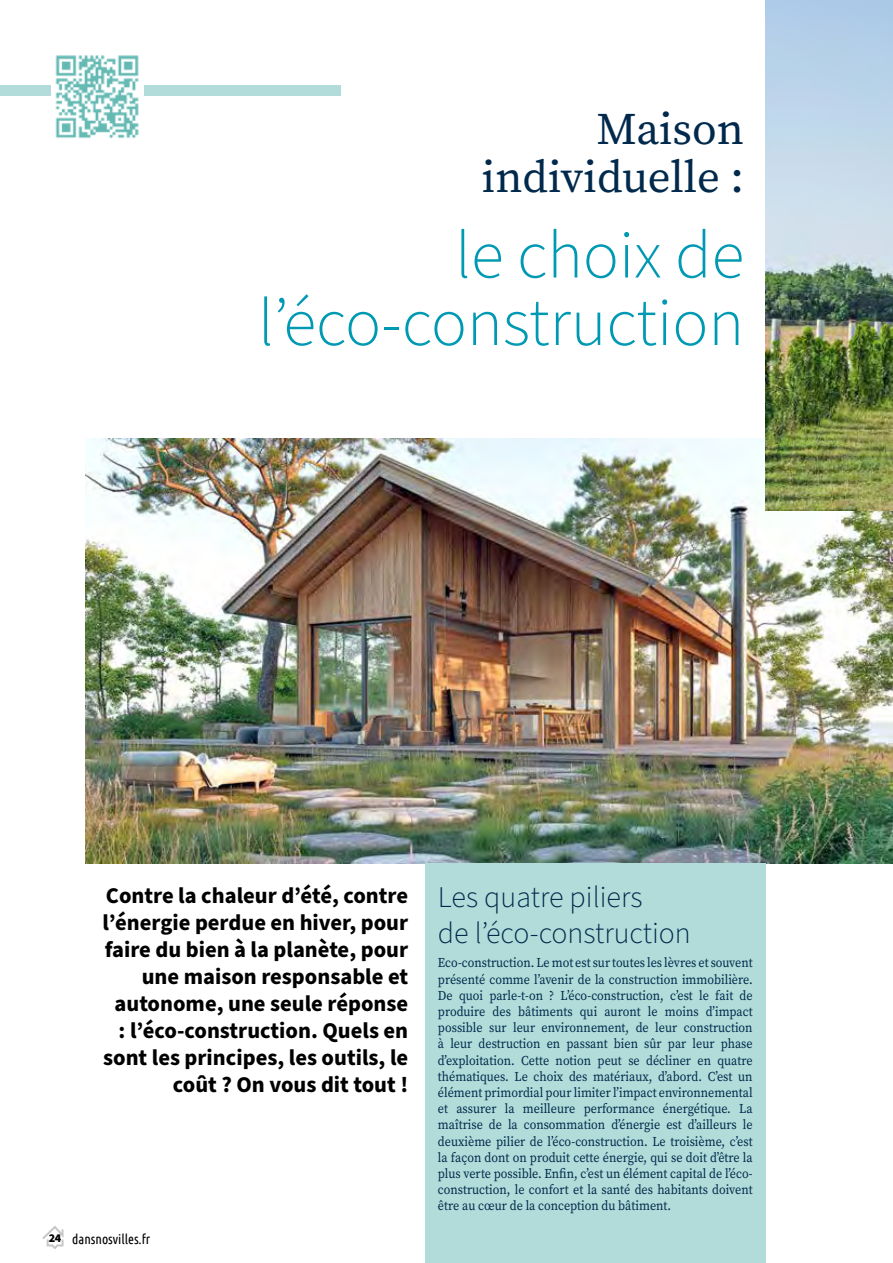
<style>
.page{position:relative;width:893px;height:1263px;background:#fff}
.page>*{position:absolute;margin:0;border:0;box-sizing:border-box;transform-origin:0 0}
.t1{font:300 67.5px/67.5px "Source Sans Pro";color:#0099b3;text-align:right}
.t2{font:45px/48px "Source Serif Variable";color:#00294c;text-align:right}
.t3{font:300 30px/36px "Source Sans Pro";color:#00294c}
.t4{font:700 22.5px/27px "Source Sans Pro";color:#000;text-align:right}
.t5{font:13.5px/16.2px "Source Serif Variable";color:#00294c;text-align:justify;scale:.9 1}
.t6{font:13.5px "Ubuntu Condensed";color:#000}
.s1{font-family:"Source Sans Pro";font-weight:900;font-size:12px}
</style>
<div class="page">
<svg style="left:42px;top:1226px;width:22px;height:23px"></svg>
<img style="left:85px;top:438px;width:808px;height:425px">
<div style="left:425px;top:863px;width:340px;height:400px;background:#b2dcd9"></div>
<img style="left:765px;top:0;width:128px;height:510px">
<div style="left:0;top:86px;width:340px;height:10px;background:#b2dcd9"></div>
<img style="left:51px;top:55px;width:93px;height:84px">
<h2 class="t2" style="left:482px;top:105px;width:264px">Maison individuelle :</h2>
<h1 class="t1" style="left:258px;top:223px;width:488px">le choix de l’éco-construction</h1>
<p class="t4" style="left:102px;top:883px;width:307px">Contre la chaleur d’été, contre l’énergie perdue en hiver, pour faire du bien à la planète, pour une maison responsable et autonome, une seule réponse : l’éco-construction. Quels en sont les principes, les outils, le coût ? On vous dit tout !</p>
<h3 class="t3" style="left:438px;top:880px;width:254px">Les quatre piliers<br>de l’éco-construction</h3>
<p class="t5" style="left:438px;top:955px;width:351px">Eco-construction. Le mot est sur toutes les lèvres et souvent présenté comme l’avenir de la construction immobilière.<br>De quoi parle-t-on ? L’éco-construction, c’est le fait de produire des bâtiments qui auront le moins d’impact possible sur leur environnement, de leur construction à leur destruction en passant bien sûr par leur phase d’exploitation. Cette notion peut se décliner en quatre thématiques. Le choix des matériaux, d’abord. C’est un élément primordial pour limiter l’impact environnemental et assurer la meilleure performance énergétique. La maîtrise de la consommation d’énergie est d’ailleurs le deuxième pilier de l’éco-construction. Le troisième, c’est la façon dont on produit cette énergie, qui se doit d’être la plus verte possible. Enfin, c’est un élément capital de l’éco&shy;construction, le confort et la santé des habitants doivent être au cœur de la conception du bâtiment.</p>
<p class="t6" style="left:49px;top:1230px;width:103px"><span class="s1">24</span> dansnosvilles.fr</p>
</div>
